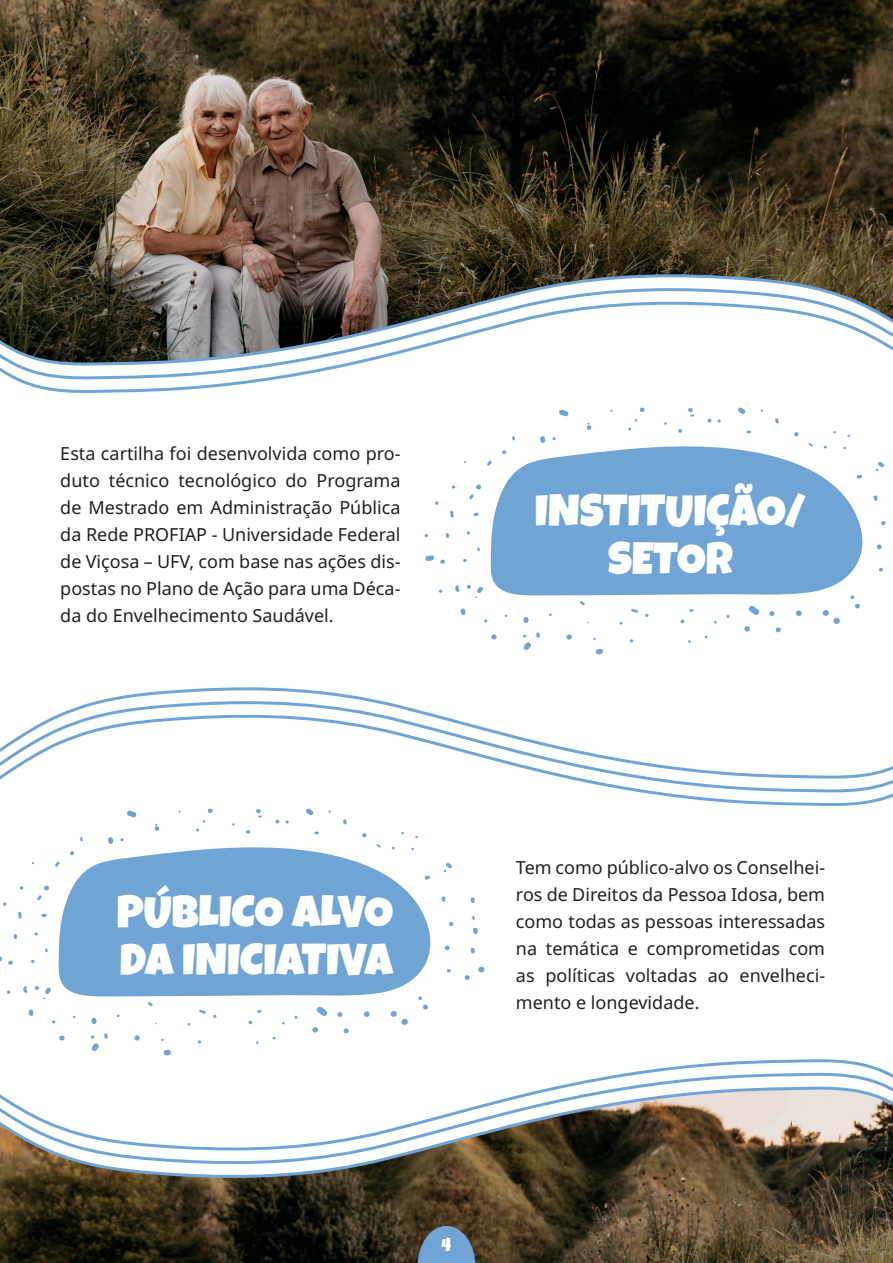
<style>
.page{position:relative;width:893px;height:1263px;background:#fff}
.page>*{position:absolute;margin:0;border:0;box-sizing:border-box;transform-origin:0 0}
._1__título{font:45px/48.6px "Luckiest Guy";color:#fff;text-align:center}
.t1{font:18px/27px "Noto Sans";color:#231f20;text-align:justify}
.t2{font:18px "Luckiest Guy";color:#fff}
</style>
<div class="page">
<svg style="left:0;top:1168px;width:893px;height:95px;background:#443925"></svg>
<svg style="left:418px;top:1226px;width:57px;height:37px;background:#668aaa"></svg>
<svg style="left:491px;top:443px;width:372px;height:153px;background:#84b1da"></svg>
<svg style="left:874px;top:495px;width:3px;height:6px"></svg>
<svg style="left:843px;top:446px;width:3px;height:4px"></svg>
<svg style="left:824px;top:445px;width:3px;height:4px"></svg>
<svg style="left:746px;top:430px;width:5px;height:3px"></svg>
<svg style="left:552px;top:437px;width:4px;height:4px"></svg>
<svg style="left:512px;top:436px;width:3px;height:4px"></svg>
<svg style="left:487px;top:461px;width:5px;height:5px"></svg>
<svg style="left:450px;top:511px;width:4px;height:7px"></svg>
<svg style="left:463px;top:558px;width:4px;height:5px"></svg>
<svg style="left:466px;top:531px;width:4px;height:4px"></svg>
<svg style="left:474px;top:512px;width:5px;height:4px"></svg>
<svg style="left:446px;top:533px;width:3px;height:5px"></svg>
<svg style="left:424px;top:534px;width:4px;height:4px"></svg>
<svg style="left:435px;top:501px;width:4px;height:4px"></svg>
<svg style="left:451px;top:485px;width:5px;height:4px"></svg>
<svg style="left:440px;top:560px;width:5px;height:4px"></svg>
<svg style="left:455px;top:585px;width:4px;height:7px"></svg>
<svg style="left:484px;top:619px;width:4px;height:4px"></svg>
<svg style="left:580px;top:601px;width:5px;height:4px"></svg>
<svg style="left:631px;top:609px;width:7px;height:4px"></svg>
<svg style="left:645px;top:613px;width:4px;height:4px"></svg>
<svg style="left:680px;top:619px;width:5px;height:5px"></svg>
<svg style="left:689px;top:609px;width:5px;height:3px"></svg>
<svg style="left:726px;top:615px;width:4px;height:3px"></svg>
<svg style="left:769px;top:611px;width:6px;height:5px"></svg>
<svg style="left:744px;top:626px;width:6px;height:6px"></svg>
<svg style="left:749px;top:606px;width:10px;height:9px"></svg>
<svg style="left:775px;top:627px;width:6px;height:6px"></svg>
<svg style="left:796px;top:610px;width:6px;height:6px"></svg>
<svg style="left:879px;top:568px;width:4px;height:4px"></svg>
<svg style="left:876px;top:544px;width:6px;height:6px"></svg>
<svg style="left:881px;top:521px;width:5px;height:5px"></svg>
<svg style="left:850px;top:595px;width:10px;height:14px"></svg>
<svg style="left:822px;top:610px;width:18px;height:14px"></svg>
<svg style="left:629px;top:639px;width:4px;height:4px"></svg>
<svg style="left:596px;top:649px;width:7px;height:5px"></svg>
<svg style="left:566px;top:634px;width:6px;height:6px"></svg>
<svg style="left:523px;top:632px;width:17px;height:18px"></svg>
<svg style="left:524px;top:617px;width:4px;height:6px"></svg>
<svg style="left:491px;top:634px;width:6px;height:6px"></svg>
<svg style="left:461px;top:609px;width:4px;height:6px"></svg>
<svg style="left:466px;top:584px;width:17px;height:14px"></svg>
<svg style="left:439px;top:589px;width:4px;height:4px"></svg>
<svg style="left:477px;top:547px;width:3px;height:4px"></svg>
<svg style="left:425px;top:555px;width:9px;height:6px"></svg>
<svg style="left:469px;top:484px;width:13px;height:15px"></svg>
<svg style="left:502px;top:449px;width:4px;height:6px"></svg>
<svg style="left:540px;top:436px;width:5px;height:7px"></svg>
<svg style="left:586px;top:425px;width:6px;height:5px"></svg>
<svg style="left:628px;top:427px;width:4px;height:4px"></svg>
<svg style="left:678px;top:429px;width:4px;height:4px"></svg>
<svg style="left:794px;top:432px;width:5px;height:5px"></svg>
<svg style="left:809px;top:443px;width:4px;height:3px"></svg>
<svg style="left:856px;top:474px;width:7px;height:6px"></svg>
<svg style="left:876px;top:462px;width:8px;height:10px"></svg>
<svg style="left:59px;top:847px;width:372px;height:150px;background:#82afd9"></svg>
<svg style="left:470px;top:897px;width:5px;height:6px"></svg>
<svg style="left:442px;top:896px;width:3px;height:6px"></svg>
<svg style="left:411px;top:847px;width:3px;height:4px"></svg>
<svg style="left:120px;top:838px;width:4px;height:4px"></svg>
<svg style="left:55px;top:861px;width:5px;height:6px"></svg>
<svg style="left:18px;top:912px;width:4px;height:7px"></svg>
<svg style="left:31px;top:959px;width:4px;height:5px"></svg>
<svg style="left:34px;top:932px;width:4px;height:4px"></svg>
<svg style="left:42px;top:913px;width:5px;height:4px"></svg>
<svg style="left:14px;top:934px;width:3px;height:5px"></svg>
<svg style="left:3px;top:902px;width:4px;height:4px"></svg>
<svg style="left:19px;top:886px;width:4px;height:4px"></svg>
<svg style="left:8px;top:961px;width:5px;height:4px"></svg>
<svg style="left:23px;top:986px;width:4px;height:7px"></svg>
<svg style="left:52px;top:1020px;width:4px;height:4px"></svg>
<svg style="left:148px;top:1002px;width:5px;height:4px"></svg>
<svg style="left:199px;top:1010px;width:7px;height:4px"></svg>
<svg style="left:213px;top:1014px;width:4px;height:4px"></svg>
<svg style="left:248px;top:1020px;width:5px;height:5px"></svg>
<svg style="left:257px;top:1010px;width:5px;height:3px"></svg>
<svg style="left:337px;top:1012px;width:6px;height:5px"></svg>
<svg style="left:317px;top:1007px;width:10px;height:9px"></svg>
<svg style="left:364px;top:1011px;width:6px;height:6px"></svg>
<svg style="left:446px;top:969px;width:5px;height:4px"></svg>
<svg style="left:444px;top:945px;width:6px;height:6px"></svg>
<svg style="left:473px;top:928px;width:5px;height:6px"></svg>
<svg style="left:449px;top:922px;width:5px;height:4px"></svg>
<svg style="left:471px;top:948px;width:4px;height:5px"></svg>
<svg style="left:464px;top:975px;width:6px;height:5px"></svg>
<svg style="left:418px;top:995px;width:10px;height:15px"></svg>
<svg style="left:390px;top:1011px;width:18px;height:14px"></svg>
<svg style="left:92px;top:1018px;width:4px;height:6px"></svg>
<svg style="left:29px;top:1009px;width:4px;height:7px"></svg>
<svg style="left:34px;top:985px;width:17px;height:14px"></svg>
<svg style="left:7px;top:990px;width:4px;height:4px"></svg>
<svg style="left:45px;top:948px;width:3px;height:4px"></svg>
<svg style="left:37px;top:885px;width:12px;height:15px"></svg>
<svg style="left:70px;top:850px;width:4px;height:6px"></svg>
<svg style="left:108px;top:838px;width:5px;height:6px"></svg>
<svg style="left:376px;top:844px;width:5px;height:3px"></svg>
<svg style="left:424px;top:875px;width:6px;height:5px"></svg>
<svg style="left:443px;top:863px;width:9px;height:10px"></svg>
<svg style="left:472px;top:916px;width:3px;height:4px"></svg>
<svg style="left:478px;top:966px;width:7px;height:7px"></svg>
<svg style="left:116px;top:687px;width:245px;height:10px"></svg>
<svg style="left:69px;top:697px;width:349px;height:13px"></svg>
<svg style="left:0;top:710px;width:893px;height:128px"></svg>
<svg style="left:0;top:1155px;width:893px;height:13px"></svg>
<svg style="left:0;top:1027px;width:893px;height:128px"></svg>
<img style="left:0;top:0;width:893px;height:284px">
<img style="left:0;top:284px;width:893px;height:13px">
<svg style="left:0;top:297px;width:893px;height:128px"></svg>
<p class="t1" style="left:60px;top:440px;width:342px">Esta cartilha foi desenvolvida como pro&shy;duto técnico tecnológico do Programa de Mestrado em Administração Pública da Rede PROFIAP - Universidade Federal de Viçosa – UFV, com base nas ações dis&shy;postas no Plano de Ação para uma Déca&shy;da do Envelhecimento Saudável.</p>
<p class="_1__título" style="left:535px;top:487px;width:273px">INSTITUIÇÃO/<br>SETOR</p>
<p class="_1__título" style="left:117px;top:888px;width:278px;text-align:left">PÚBLICO ALVO<br>DA INICIATIVA</p>
<p class="t1" style="left:516px;top:854px;width:311px">Tem como público-alvo os Conselhei&shy;ros de Direitos da Pessoa Idosa, bem como todas as pessoas interessadas na temática e comprometidas com as políticas voltadas ao envelheci&shy;mento e longevidade.</p>
<p class="t2" style="left:442px;top:1233px;width:11px">4</p>
</div>
